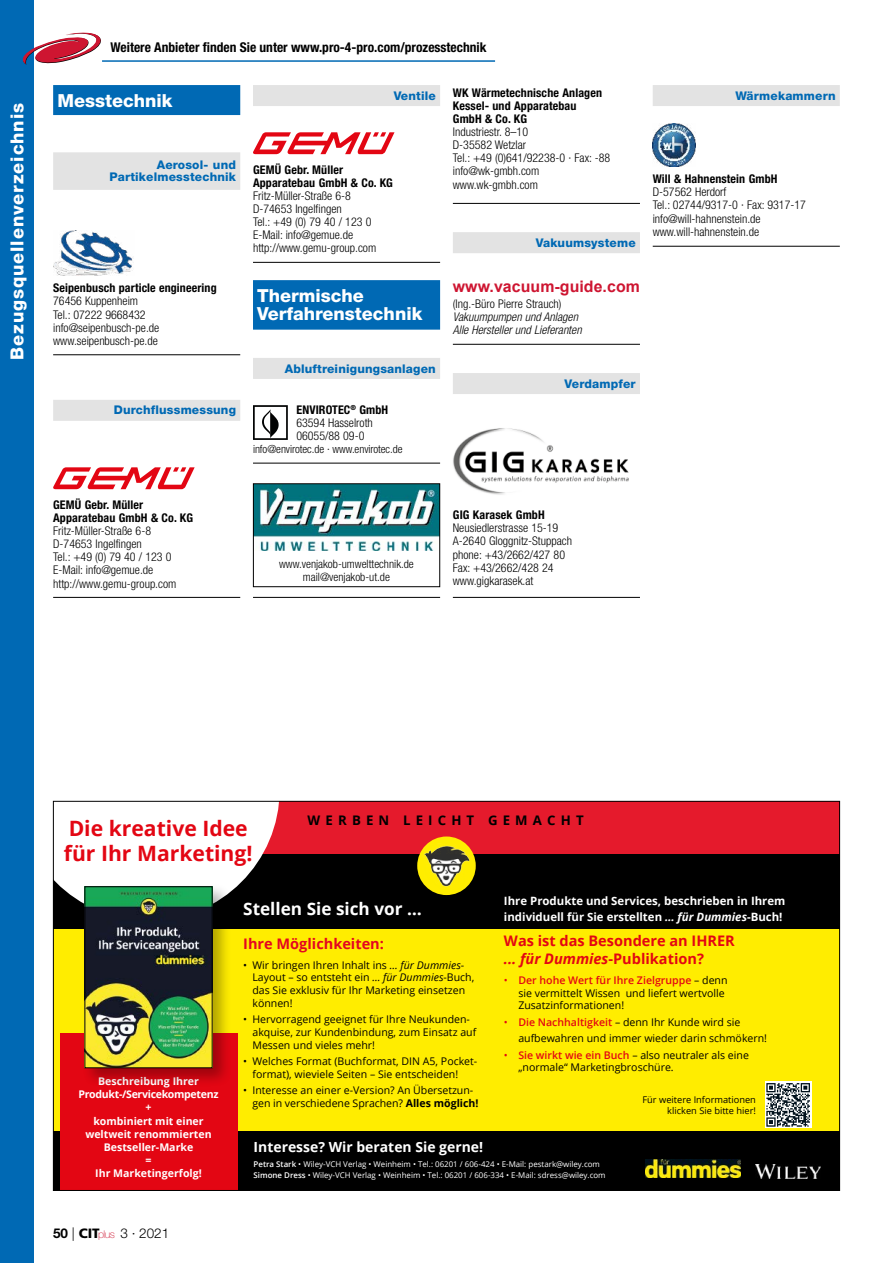
<style>
.page{position:relative;width:893px;height:1263px;background:#fff}
.page>*{position:absolute;margin:0;border:0;box-sizing:border-box;transform-origin:0 0}
.t1{font:700 21.15px/25.3px "Open Sans";color:#e30613}
.t2{font:800 18px/18px "Helvetica Neue LT Std";color:#fff}
.t3{font:800 18px "Helvetica Neue LT Std";letter-spacing:.05em;color:#fff}
.t4{font:700 17.25px "Open Sans";color:#fff}
.t5{font:700 15.9px "Arial";letter-spacing:.005em;color:#ce1531}
.t6{font:700 14.55px/17.4px "Open Sans";color:#e30613}
.t7{font:700 14.55px "Open Sans";color:#e40521}
.t8{font:700 13.95px "Open Sans";color:#fff}
.t9{font:700 condensed 13.5px "Helvetica Neue LT Std";color:#000}
.t10{font:300 13.5px "Helvetica Neue LT Std";color:#000}
.t11{font:700 13.2px "Open Sans";letter-spacing:.39em;color:#000}
.t12{font:300 condensed 12px/13.2px "Helvetica Neue LT Std";color:#000}
.t13{font:700 condensed 12px/13.2px "Helvetica Neue LT Std";letter-spacing:.01em;color:#000}
.t14{font:800 12px/12px "Helvetica Neue LT Std";letter-spacing:.015em;color:#0069b4;text-align:right}
.t15{font:italic 300 condensed 12px/13.2px "Helvetica Neue LT Std";color:#000}
.t16{font:300 condensed 11.55px/13.2px "Helvetica Neue LT Std";color:#000;text-align:center}
.t17{font:700 11.4px/15.3px "Open Sans";color:#fff}
.t18{font:300 condensed 11.25px "Helvetica Neue LT Std";letter-spacing:-.005em;color:#000}
.t19{font:10.5px/12.8px "Open Sans";color:#000}
.t20{font:700 10.5px/13.2px "Open Sans";color:#fff;text-align:center}
.t21{font:9.3px/10.5px "Open Sans";color:#000;text-align:right}
.t22{font:7.95px/10.5px "Open Sans";color:#fff}
.s1{font-weight:700}
.s2{font-family:"Frutiger LT Com";font-weight:900}
.s3{font-weight:100;font-size:10.65px;color:#ce1531}
.s4{font-style:italic}
.s5{color:#e30613}
.s6{font-weight:600;color:#e30613}
.s7{font-weight:600}
</style>
<div class="page">
<div style="left:53px;top:85px;width:187px;height:30px;background:#0069b4"></div>
<div style="left:53px;top:152px;width:187px;height:38px;background:#e3e3e3"></div>
<hr style="left:53px;top:354px;width:187px;height:1px;background:#000">
<div style="left:53px;top:400px;width:187px;height:21px;background:#e3e3e3"></div>
<hr style="left:53px;top:597px;width:187px;height:1px;background:#000">
<img style="left:53px;top:231px;width:80px;height:44px">
<svg style="left:53px;top:467px;width:142px;height:22px"></svg>
<div style="left:253px;top:85px;width:187px;height:21px;background:#e3e3e3"></div>
<hr style="left:253px;top:262px;width:187px;height:1px;background:#000">
<div style="left:253px;top:280px;width:187px;height:50px;background:#0069b4"></div>
<div style="left:253px;top:358px;width:187px;height:21px;background:#e3e3e3"></div>
<hr style="left:253px;top:463px;width:187px;height:1px;background:#000">
<hr style="left:253px;top:597px;width:187px;height:1px;background:#000">
<svg style="left:253px;top:132px;width:141px;height:22px"></svg>
<svg style="left:253px;top:405px;width:35px;height:35px"></svg>
<img style="left:255px;top:485px;width:183px;height:66px">
<div style="left:253px;top:483px;width:187px;height:104px;border:1px solid #000"></div>
<hr style="left:453px;top:203px;width:187px;height:1px;background:#000">
<div style="left:453px;top:232px;width:187px;height:21px;background:#e3e3e3"></div>
<hr style="left:453px;top:344px;width:187px;height:1px;background:#000">
<div style="left:453px;top:373px;width:187px;height:21px;background:#e3e3e3"></div>
<hr style="left:453px;top:597px;width:187px;height:1px;background:#000">
<img style="left:453px;top:428px;width:176px;height:67px">
<div style="left:653px;top:85px;width:187px;height:21px;background:#e3e3e3"></div>
<hr style="left:653px;top:246px;width:187px;height:1px;background:#000">
<img style="left:653px;top:124px;width:43px;height:43px">
<div style="left:53px;top:801px;width:787px;height:390px;background:#ffed00"></div>
<div style="left:53px;top:801px;width:787px;height:127px;background:#000"></div>
<div style="left:53px;top:1131px;width:787px;height:60px;background:#000"></div>
<div style="left:53px;top:801px;width:787px;height:53px;background:#e51a2c"></div>
<div style="left:417px;top:836px;width:59px;height:59px;background:#ffed00;border-radius:50%"></div>
<img style="left:424px;top:843px;width:45px;height:47px">
<img style="left:645px;top:1160px;width:96px;height:17px">
<img style="left:756px;top:1164px;width:64px;height:14px">
<div style="left:60px;top:1033px;width:177px;height:158px;background:#e30613"></div>
<div style="left:765px;top:1082px;width:46px;height:46px;background:#fff"></div>
<svg style="left:766px;top:1083px;width:44px;height:44px"></svg>
<div style="left:82px;top:884px;width:150px;height:203px;background:#000;opacity:.3"></div>
<img style="left:87px;top:920px;width:123px;height:146px">
<div style="left:85px;top:886px;width:127px;height:182px;border:1px solid #000"></div>
<svg style="left:55px;top:803px;width:224px;height:117px;background:#b5bfb9"></svg>
<div style="left:0;top:0;width:34px;height:1263px;background:#0069b4"></div>
<hr style="left:102px;top:60px;width:393px;height:2px;background:#0069b4">
<svg style="left:23px;top:33px;width:78px;height:32px"></svg>
<h2 class="t3" style="left:6px;top:359px;width:258px;rotate:-90deg">Bezugsquellenverzeichnis</h2>
<p class="t9" style="left:111px;top:39px;width:377px">Weitere Anbieter finden Sie unter www.pro-4-pro.com/prozesstechnik</p>
<h2 class="t2" style="left:57px;top:91px;width:117px">Messtechnik</h2>
<p class="t14" style="left:394px;top:89px;width:44px">Ventile</p>
<p class="t14" style="left:109px;top:158px;width:128px">Aerosol- und<br>Partikelmesstechnik</p>
<p class="t13" style="left:53px;top:281px;width:165px">Seipenbusch particle engineering</p>
<p class="t12" style="left:53px;top:295px;width:108px">76456 Kuppenheim<br>Tel.: 07222 9668432 info@seipenbusch-pe.de www.seipenbusch-pe.de</p>
<p class="t14" style="left:114px;top:404px;width:124px">Durchflussmessung</p>
<p class="t13" style="left:253px;top:163px;width:141px">GEMÜ Gebr. Müller<br>Apparatebau GmbH &amp; Co. KG</p>
<p class="t12" style="left:253px;top:189px;width:125px">Fritz-Müller-Straße 6-8<br>D-74653 Ingelfingen<br>Tel.: +49 (0) 79 40 / 123 0<br>E-Mail: info@gemue.de http://www.gemu-group.com</p>
<h2 class="t2" style="left:257px;top:287px;width:167px">Thermische<br>Verfahrenstechnik</h2>
<p class="t14" style="left:285px;top:362px;width:153px">Abluftreinigungsanlagen</p>
<p class="t12" style="left:296px;top:403px;width:93px"><span class="s1">ENVIROTEC</span><sup>®</sup> <span class="s1">GmbH<br></span>63594 Hasselroth<br>06055/88 09-0</p>
<p class="t18" style="left:253px;top:443px;width:151px">info@envirotec.de · www.envirotec.de</p>
<p class="t13" style="left:453px;top:86px;width:151px">WK Wärmetechnische Anlagen<br>Kessel- und Apparatebau<br>GmbH &amp; Co. KG</p>
<p class="t12" style="left:453px;top:125px;width:159px">Industriestr. 8–10<br>D-35582 Wetzlar<br>Tel.: +49 (0)641/92238-0 · Fax: -88 info@wk-gmbh.com www.wk-gmbh.com</p>
<p class="t14" style="left:536px;top:236px;width:101px">Vakuumsysteme</p>
<h3 class="t5" style="left:453px;top:276px;width:189px">www.vacuum-guide.com</h3>
<p class="t12" style="left:453px;top:297px;width:110px">(Ing.-Büro Pierre Strauch)</p>
<p class="t15" style="left:453px;top:311px;width:130px">Vakuumpumpen und Anlagen<br>Alle Hersteller und Lieferanten</p>
<p class="t14" style="left:564px;top:377px;width:73px">Verdampfer</p>
<p class="t14" style="left:735px;top:89px;width:102px">Wärmekammern</p>
<p class="t13" style="left:653px;top:172px;width:126px">Will &amp; Hahnenstein GmbH</p>
<p class="t12" style="left:653px;top:185px;width:155px">D-57562 Herdorf<br>Tel.: 02744/9317-0 · Fax: 9317-17 info@will-hahnenstein.de www.will-hahnenstein.de</p>
<p class="t13" style="left:53px;top:498px;width:141px">GEMÜ Gebr. Müller<br>Apparatebau GmbH &amp; Co. KG</p>
<p class="t12" style="left:53px;top:524px;width:125px">Fritz-Müller-Straße 6-8<br>D-74653 Ingelfingen<br>Tel.: +49 (0) 79 40 / 123 0<br>E-Mail: info@gemue.de http://www.gemu-group.com</p>
<p class="t16" style="left:279px;top:557px;width:136px">www.venjakob-umwelttechnik.de mail@venjakob-ut.de</p>
<p class="t13" style="left:453px;top:508px;width:93px">GIG Karasek GmbH</p>
<p class="t12" style="left:453px;top:521px;width:121px">Neusiedlerstrasse 15-19<br>A-2640 Gloggnitz-Stuppach phone: +43/2662/427 80<br>Fax: +43/2662/428 24 www.gigkarasek.at</p>
<h1 class="t1" style="left:64px;top:815px;width:190px">Die kreative idee für ihr marketing!</h1>
<p class="t11" style="left:308px;top:811px;width:278px">Werben Leicht gemacht</p>
<p class="t20" style="left:78px;top:1074px;width:142px">beschreibung ihrer<br>Produkt-/Servicekompetenz +<br>kombiniert mit einer weltweit renommierten bestseller-marke<br>=<br>ihr marketingerfolg!</p>
<p class="t10" style="left:53px;top:1224px;width:118px"><span class="s1">50</span> | <span class="s2">CIT</span><span class="s3">plus</span> 3 · 2021</p>
<h3 class="t4" style="left:243px;top:897px;width:180px">Stellen Sie sich vor …</h3>
<p class="t17" style="left:504px;top:893px;width:283px">ihre Produkte und Services, beschrieben in ihrem individuell für Sie erstellten <span class="s4">… für Dummies</span>-buch!</p>
<p class="t7" style="left:243px;top:933px;width:142px">ihre möglichkeiten:</p>
<p class="t19" style="left:252px;top:958px;width:223px;text-indent:-9px">• Wir bringen Ihren Inhalt ins <span class="s4">… für Dummies</span>-Layout – so entsteht ein <span class="s4">… für Dummies</span>-Buch, das Sie exklusiv für Ihr Marketing einsetzen können!</p>
<p class="t19" style="left:252px;top:1013px;width:225px;text-indent:-9px">• Hervorragend geeignet für Ihre Neukunden&shy;akquise, zur Kundenbindung, zum Einsatz auf<br>Messen und vieles mehr!</p>
<p class="t19" style="left:252px;top:1055px;width:226px;text-indent:-9px">• Welches Format (Buchformat, DIN A5, Pocket&shy;format), wieviele Seiten – Sie entscheiden!</p>
<p class="t19" style="left:252px;top:1084px;width:228px;text-indent:-9px">• Interesse an einer e-Version? An Übersetzun&shy;gen in verschiedene Sprachen? <span class="s1">alles möglich!</span></p>
<p class="t6" style="left:504px;top:932px;width:232px">Was ist das besondere an ihrer <span class="s4">... für Dummies</span>-Publikation?</p>
<p class="t19" style="left:518px;top:973px;width:211px;text-indent:-14px"><span class="s5">•</span> <span class="s6">Der hohe Wert für Ihre Zielgruppe</span> – denn sie vermittelt Wissen und liefert wertvolle<br>Zusatzinformationen!</p>
<p class="t19" style="left:518px;top:1013px;width:250px;line-height:16.5px;text-indent:-14px"><span class="s5">•</span> <span class="s6">Die Nachhaltigkeit</span> – denn Ihr Kunde wird sie aufbewahren und immer wieder darin schmökern!</p>
<p class="t19" style="left:518px;top:1048px;width:232px;text-indent:-14px"><span class="s5">•</span> <span class="s6">Sie wirkt wie ein Buch</span> – also neutraler als eine „normale“ Marketingbroschüre.</p>
<p class="t21" style="left:642px;top:1094px;width:115px">Für weitere Informationen klicken Sie bitte hier!</p>
<p class="t8" style="left:254px;top:1136px;width:231px">interesse? Wir beraten Sie gerne!</p>
<p class="t22" style="left:254px;top:1159px;width:354px"><span class="s7">Petra Stark</span> • Wiley-VCH Verlag • Weinheim • Tel.: 06201 / 606-424 • E-Mail: pestark@wiley.com<br><span class="s7">Simone Dress</span> • Wiley-VCH Verlag • Weinheim • Tel.: 06201 / 606-334 • E-Mail: sdress@wiley.com</p>
</div>
